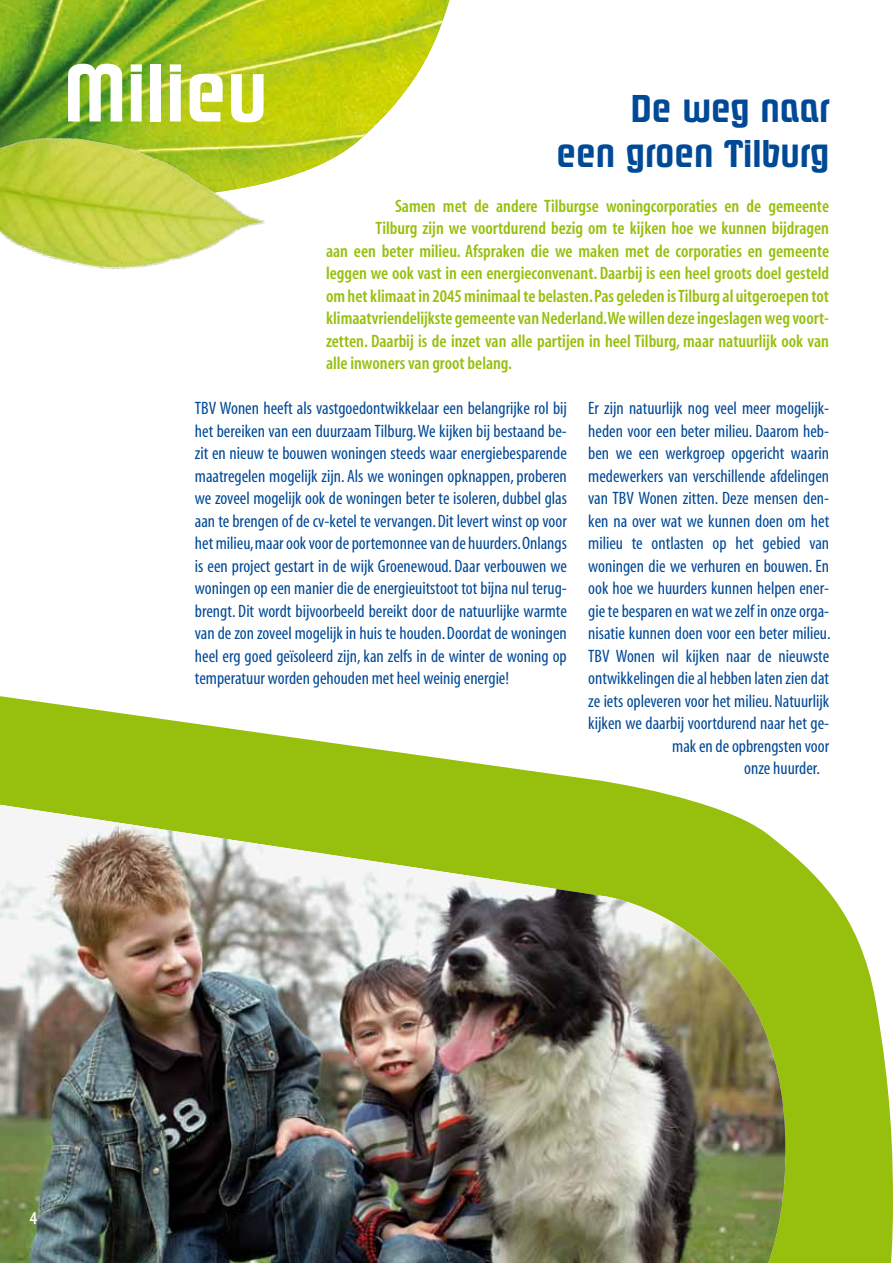
<style>
.page{position:relative;width:893px;height:1263px;background:#fff}
.page>*{position:absolute;margin:0;border:0;box-sizing:border-box;transform-origin:0 0}
.t1{font:600 79.2px "Pasadena";color:#fff}
.t2{font:600 37.5px/45px "Pasadena";color:#004997;text-align:right}
.t3{font:18px/22.5px "Myriad MM 400 300";letter-spacing:-.14em;color:#004997}
.t4{font:18px "Myriad MM 565 300";letter-spacing:-.105em;color:#97bf0d}
.t5{font:18px "Myriad MM 565 300";letter-spacing:-.085em;color:#97bf0d}
.t6{font:18px "Myriad MM 400 300";letter-spacing:-.11em;color:#004997}
.t7{font:18px "Myriad MM 400 300";letter-spacing:-.105em;color:#004997}
.t8{font:18px "Myriad MM 565 300";color:#fff}
</style>
<div class="page">
<img style="left:0;top:0;width:449px;height:173px">
<img style="left:0;top:101px;width:300px;height:169px">
<svg style="left:0;top:696px;width:893px;height:567px;fill:#97bf0d"></svg>
<svg style="left:0;top:699px;width:785px;height:106px"></svg>
<img style="left:0;top:805px;width:785px;height:458px">
<h1 class="t1" style="left:64px;top:48px;width:206px">Milieu</h1>
<h2 class="t2" style="left:556px;top:86px;width:274px">De weg naar<br>een groen Tilburg</h2>
<p class="t4" style="left:395px;top:197px;width:437px">Samen met de andere Tilburgse woningcorporaties en de gemeente</p>
<p class="t4" style="left:375px;top:219px;width:457px">Tilburg zijn we voortdurend bezig om te kijken hoe we kunnen bijdragen</p>
<p class="t4" style="left:326px;top:242px;width:507px">aan een beter milieu. Afspraken die we maken met de corporaties en gemeente</p>
<p class="t4" style="left:326px;top:264px;width:507px">leggen we ook vast in een energieconvenant. Daarbij is een heel groots doel gesteld</p>
<p class="t4" style="left:326px;top:287px;width:505px">om het klimaat in 2045 minimaal te belasten. Pas geleden is Tilburg al uitgeroepen tot</p>
<p class="t4" style="left:326px;top:309px;width:505px">klimaatvriendelijkste gemeente van Nederland. We willen deze ingeslagen weg voort-</p>
<p class="t5" style="left:326px;top:332px;width:507px">zetten. Daarbij is de inzet van alle partijen in heel Tilburg, maar natuurlijk ook van</p>
<p class="t4" style="left:326px;top:354px;width:187px">alle inwoners van groot belang.</p>
<p class="t3" style="left:195px;top:398px;width:376px">TBV Wonen heeft als vastgoedontwikkelaar een belangrijke rol bij het bereiken van een duurzaam Tilburg. We kijken bij bestaand be&shy;zit en nieuw te bouwen woningen steeds waar energiebesparende maatregelen mogelijk zijn. Als we woningen opknappen, proberen we zoveel mogelijk ook de woningen beter te isoleren, dubbel glas aan te brengen of de cv-ketel te vervangen. Dit levert winst op voor het milieu,maar ook voor de portemonnee van de huurders.Onlangs is een project gestart in de wijk Groenewoud. Daar verbouwen we woningen op een manier die de energieuitstoot tot bijna nul terug&shy;brengt. Dit wordt bijvoorbeeld bereikt door de natuurlijke warmte van de zon zoveel mogelijk in huis te houden. Doordat de woningen heel erg goed geïsoleerd zijn, kan zelfs in de winter de woning op temperatuur worden gehouden met heel weinig energie!</p>
<p class="t3" style="left:588px;top:398px;width:243px">Er zijn natuurlijk nog veel meer mogelijk-</p>
<p class="t3" style="left:588px;top:420px;width:243px">heden voor een beter milieu. Daarom heb-</p>
<p class="t3" style="left:588px;top:443px;width:245px">ben we een werkgroep opgericht waarin</p>
<p class="t3" style="left:588px;top:465px;width:245px">medewerkers van verschillende afdelingen</p>
<p class="t3" style="left:588px;top:488px;width:243px">van TBV Wonen zitten. Deze mensen den-</p>
<p class="t3" style="left:588px;top:510px;width:244px">ken na over wat we kunnen doen om het</p>
<p class="t3" style="left:588px;top:533px;width:245px">milieu te ontlasten op het gebied van</p>
<p class="t3" style="left:588px;top:555px;width:245px">woningen die we verhuren en bouwen. En</p>
<p class="t3" style="left:588px;top:578px;width:243px">ook hoe we huurders kunnen helpen ener-</p>
<p class="t3" style="left:588px;top:600px;width:243px">gie te besparen en wat we zelf in onze orga-</p>
<p class="t3" style="left:588px;top:623px;width:244px">nisatie kunnen doen voor een beter milieu.</p>
<p class="t7" style="left:588px;top:647px;width:245px">TBV Wonen wil kijken naar de nieuwste</p>
<p class="t3" style="left:588px;top:668px;width:244px">ontwikkelingen die al hebben laten zien dat</p>
<p class="t3" style="left:588px;top:690px;width:245px">ze iets opleveren voor het milieu. Natuurlijk</p>
<p class="t6" style="left:588px;top:714px;width:243px">kijken we daarbij voortdurend naar het ge-</p>
<p class="t3" style="left:672px;top:735px;width:160px">mak en de opbrengsten voor</p>
<p class="t3" style="left:744px;top:758px;width:77px">onze huurder.</p>
<p class="t8" style="left:30px;top:1209px;width:11px">4</p>
</div>
